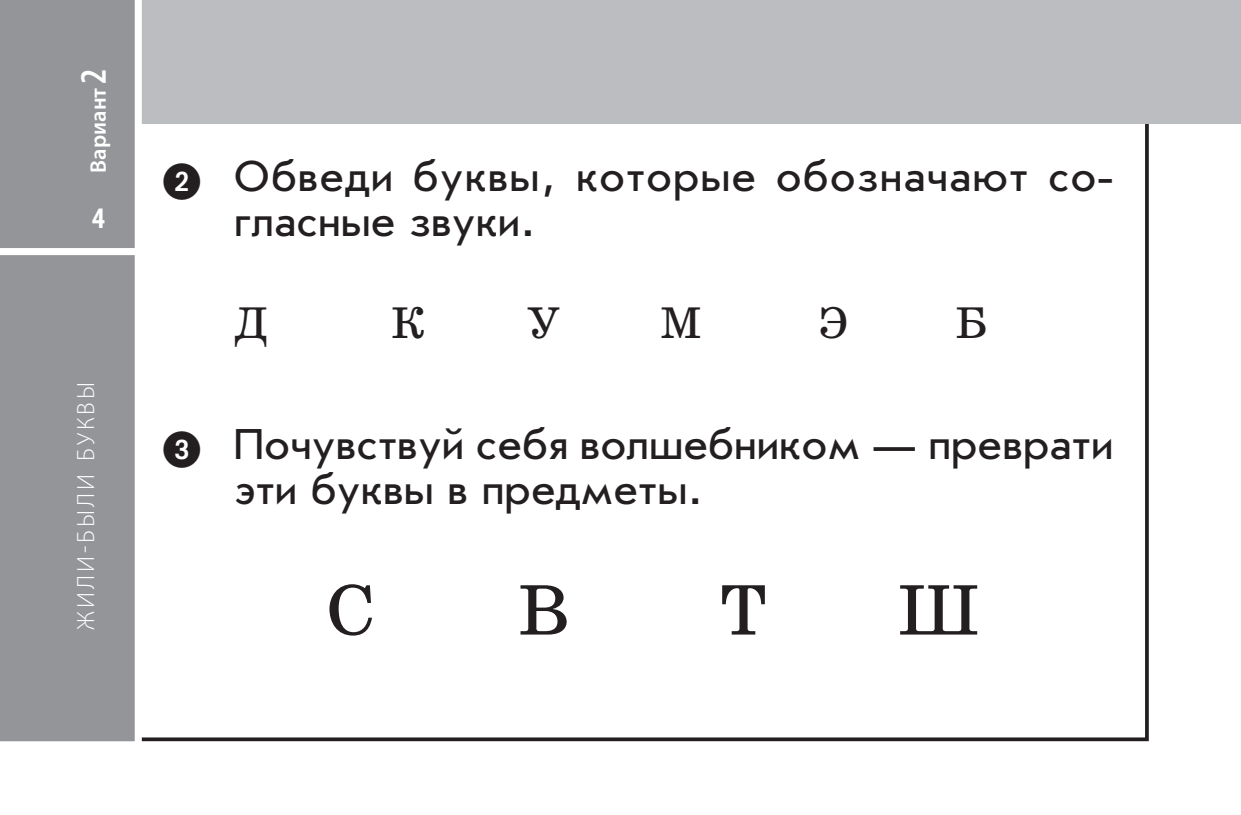
<style>
.page{position:relative;width:1241px;height:815px;background:#fff}
.page>*{position:absolute;margin:0;border:0;box-sizing:border-box;transform-origin:0 0}
.t1{font:72.5px "School Book C";color:#231f20}
.t2{font:45px/45px "Journal Sans C";color:#231f20}
.t3{font:45px/45px "Journal Sans C";letter-spacing:.02em;color:#231f20}
.t4{font:45px "School Book C";color:#231f20}
.t5{font:700 condensed 30px "Myriad Pro";color:#fff}
.t6{font:300 25px "Myriad Pro";letter-spacing:.12em;color:#fff}
.t7{font:600 22.5px "Myriad Pro";letter-spacing:.01em;color:#fff}
.s1{font-stretch:condensed;font-size:37.5px}
.s2{font-family:"European Pi One";font-size:37.5px}
</style>
<div class="page">
<div style="left:1205px;top:0;width:35px;height:123px;background:#bcbdc0"></div>
<div style="left:34px;top:0;width:1171px;height:123px;background:#bcbdc0"></div>
<div style="left:0;top:0;width:142px;height:742px;background:#939598"></div>
<div style="left:0;top:248px;width:147px;height:7px;background:#fff"></div>
<p class="t7" style="left:84px;top:173px;width:106px;rotate:-90deg">Вариант<span class="s1">2</span></p>
<p class="t5" style="left:92px;top:199px;width:14px">4</p>
<p class="t6" style="left:71px;top:630px;width:249px;rotate:-90deg">ЖИЛИ-БЫЛИ БУКВЫ</p>
<p class="t3" style="left:234px;top:155px;width:880px;text-indent:-71px"><span class="s2">2</span> Обведи буквы, которые обозначают со&shy;гласные звуки.</p>
<p class="t4" style="left:234px;top:299px;width:35px">Д</p>
<p class="t4" style="left:391px;top:299px;width:36px">К</p>
<p class="t4" style="left:526px;top:299px;width:36px">У</p>
<p class="t4" style="left:660px;top:299px;width:43px">М</p>
<p class="t4" style="left:819px;top:299px;width:30px">Э</p>
<p class="t4" style="left:955px;top:299px;width:33px">Б</p>
<p class="t2" style="left:234px;top:423px;width:880px;text-indent:-71px"><span class="s2">3</span> Почувствуй себя волшебником — преврати эти буквы в предметы.</p>
<h1 class="t1" style="left:327px;top:571px;width:49px">С</h1>
<h1 class="t1" style="left:518px;top:571px;width:52px">В</h1>
<h1 class="t1" style="left:719px;top:571px;width:49px">Т</h1>
<h1 class="t1" style="left:897px;top:571px;width:84px">Ш</h1>
</div>
